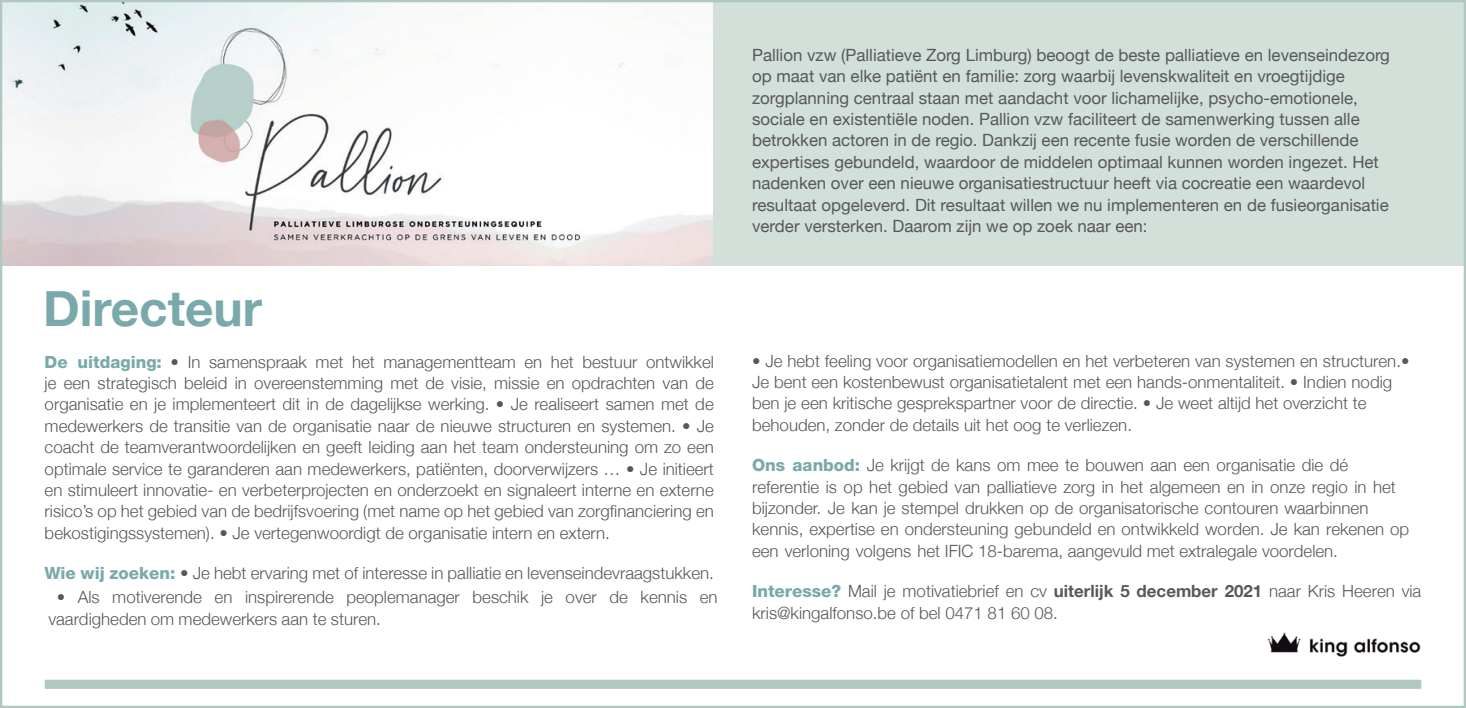
<style>
.page{position:relative;width:1466px;height:708px;background:#fff}
.page>*{position:absolute;margin:0;border:0;box-sizing:border-box;transform-origin:0 0}
.t1{font:700 49.5px "Helvetica Neue";color:#7aa9ab}
.t2{font:300 16.88px/21.4px "Helvetica Neue";color:#57585a}
.t3{font:16.88px/21.4px "Helvetica Neue";color:#57585a}
.s1{font-family:"Helvetica Neue LT Std";font-weight:800;color:#7aa9ab}
.s2{font-weight:700}
</style>
<div class="page">
<img style="left:3px;top:3px;width:711px;height:263px">
<div style="left:714px;top:0;width:752px;height:266px;background:#d3dfd9"></div>
<img style="left:1267px;top:632px;width:154px;height:25px">
<div style="left:45px;top:680px;width:1376px;height:9px;background:#b1c8c1"></div>
<h1 class="t1" style="left:43px;top:270px;width:221px">Directeur</h1>
<p class="t2" style="left:45px;top:350px;width:671px;text-align:justify"><span class="s1">De uitdaging:</span> • In samenspraak met het managementteam en het bestuur ontwikkel je een strategisch beleid in overeenstemming met de visie, missie en opdrachten van de organisatie en je implementeert dit in de dagelijkse werking. • Je realiseert samen met de medewerkers de transitie van de organisatie naar de nieuwe structuren en systemen. • Je coacht de teamverantwoordelijken en geeft leiding aan het team ondersteuning om zo een optimale service te garanderen aan medewerkers, patiënten, doorverwijzers … • Je initieert en stimuleert innovatie- en verbeterprojecten en onderzoekt en signaleert interne en externe risico’s op het gebied van de bedrijfsvoering (met name op het gebied van zorgfinanciering en bekostigingssystemen). • Je vertegenwoordigt de organisatie intern en extern.</p>
<p class="t2" style="left:45px;top:561px;width:671px"><span class="s1">Wie wij zoeken:</span> • Je hebt ervaring met of interesse in palliatie en levenseindevraagstukken.</p>
<p class="t2" style="left:48px;top:585px;width:671px;text-indent:8px">• Als motiverende en inspirerende peoplemanager beschik je over de kennis en vaardigheden om medewerkers aan te sturen.</p>
<p class="t3" style="left:752px;top:45px;width:639px">Pallion vzw (Palliatieve Zorg Limburg) beoogt de beste palliatieve en levenseindezorg op maat van elke patiënt en familie: zorg waarbij levenskwaliteit en vroegtijdige zorgplanning centraal staan met aandacht voor lichamelijke, psycho-emotionele, sociale en existentiële noden. Pallion vzw faciliteert de samenwerking tussen alle betrokken actoren in de regio. Dankzij een recente fusie worden de verschillende expertises gebundeld, waardoor de middelen optimaal kunnen worden ingezet. Het nadenken over een nieuwe organisatiestructuur heeft via cocreatie een waardevol resultaat opgeleverd. Dit resultaat willen we nu implementeren en de fusieorganisatie verder versterken. Daarom zijn we op zoek naar een:</p>
<p class="t2" style="left:752px;top:349px;width:659px">• Je hebt feeling voor organisatiemodellen en het verbeteren van systemen en structuren.• Je bent een kostenbewust organisatietalent met een hands-onmentaliteit. • Indien nodig ben je een kritische gesprekspartner voor de directie. • Je weet altijd het overzicht te behouden, zonder de details uit het oog te verliezen.</p>
<p class="t2" style="left:752px;top:453px;width:658px"><span class="s1">Ons aanbod:</span> Je krijgt de kans om mee te bouwen aan een organisatie die dé referentie is op het gebied van palliatieve zorg in het algemeen en in onze regio in het bijzonder. Je kan je stempel drukken op de organisatorische contouren waarbinnen kennis, expertise en ondersteuning gebundeld en ontwikkeld worden. Je kan rekenen op een verloning volgens het IFIC 18-barema, aangevuld met extralegale voordelen.</p>
<p class="t2" style="left:752px;top:579px;width:671px"><span class="s1">Interesse?</span> Mail je motivatiebrief en cv <span class="s2">uiterlijk 5 december 2021</span> naar Kris Heeren via kris@kingalfonso.be of bel 0471 81 60 08.</p>
</div>
